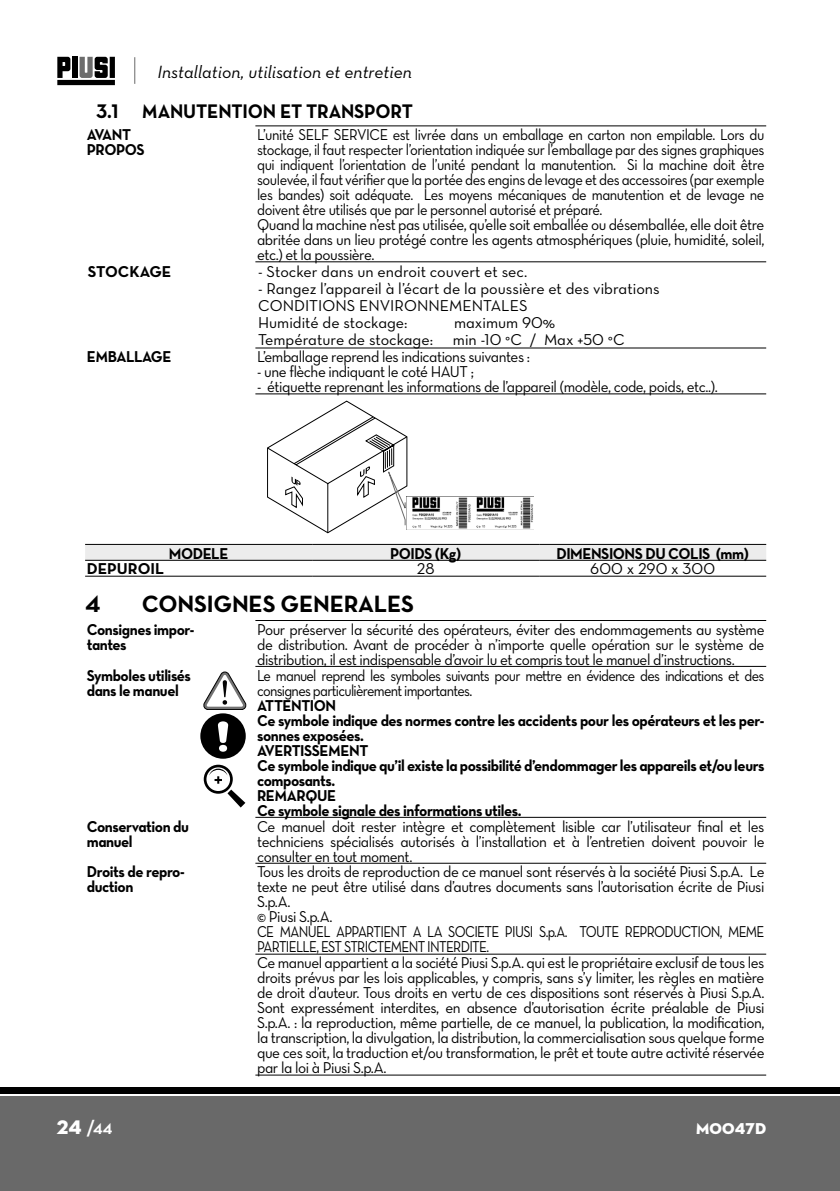
<style>
.page{position:relative;width:840px;height:1191px;background:#fff}
.page>*{position:absolute;margin:0;border:0;box-sizing:border-box;transform-origin:0 0}
.FR-TITOLI{font:24px "Neutraface Text Bold Alt";letter-spacing:-.01em;color:#000}
.FR-SOTTOTITOLI{font:20px "Neutraface Text Bold Alt";letter-spacing:-.01em;color:#000;scale:.95 1}
.t1{font:700 20px "Neutraface Display";color:#fff}
.t2{font:18px "Neutraface Text Book Italic Alt";color:#000}
.FR-TESTO_NORMALE{font:16px/15px "Neutraface Text Book Alt";letter-spacing:-.03em;color:#000;text-align:justify;scale:.95 1}
.FR-TESTO_NORMALE-2{font:16px/15px "Neutraface Text Book Alt";letter-spacing:-.03em;color:#000;text-align:justify;scale:.91 1}
.FR-NOTE_DI_ATTENZION{font:16px/15px "Neutraface Text Bold Alt";letter-spacing:-.03em;color:#000;scale:.95 1}
.IT_-_TESTO_NORMALE{font:16px "Neutraface Text Book Alt";color:#000}
.FR-TESTO_NORMALE-3{font:16px/15px "Neutraface Text Book Alt";letter-spacing:-.05em;color:#000;scale:.9 1}
.FR-TESTO_NORMALE-4{font:16px/15px "Neutraface Text Book Alt";letter-spacing:-.05em;color:#000;scale:.85 1}
.FR-NOTE_DI_ATTENZION-2{font:700 16px "Neutraface Text";letter-spacing:-.03em;color:#000;scale:.95 1}
.IT_-_TESTO_NORMALE-2{font:16px "Neutraface Text Bold Alt";color:#000}
.IT_-_NOTE_ATTENZIONE{font:700 16px "Neutraface Text";color:#000}
.t3{font:16px "Neutraface Display Titling";letter-spacing:.01em;color:#fff}
.s1{font-family:"Neutraface Display Titling";font-weight:400}
</style>
<div class="page">
<div style="left:0;top:1096px;width:839px;height:95px;background:#696969"></div>
<div style="left:0;top:1087px;width:839px;height:6px;background:#000"></div>
<svg style="left:134px;top:57px;width:1px;height:27px"></svg>
<svg style="left:57px;top:57px;width:58px;height:28px"></svg>
<div style="left:72px;top:57px;width:6px;height:21px;background:#000"></div>
<hr style="left:255px;top:261px;width:510px;height:1px;background:#000">
<hr style="left:255px;top:348px;width:510px;height:1px;background:#000">
<hr style="left:255px;top:126px;width:510px;height:1px;background:#000">
<hr style="left:255px;top:393px;width:510px;height:1px;background:#000">
<img style="left:412px;top:497px;width:121px;height:32px">
<svg style="left:267px;top:400px;width:140px;height:133px"></svg>
<div style="left:85px;top:545px;width:680px;height:15px;background:#ececec"></div>
<hr style="left:85px;top:560px;width:227px;height:1px;background:#000">
<hr style="left:312px;top:560px;width:227px;height:1px;background:#000">
<hr style="left:539px;top:560px;width:226px;height:1px;background:#000">
<hr style="left:85px;top:576px;width:227px;height:1px;background:#000">
<hr style="left:312px;top:576px;width:227px;height:1px;background:#000">
<hr style="left:539px;top:576px;width:226px;height:1px;background:#000">
<hr style="left:85px;top:544px;width:227px;height:1px;background:#000">
<hr style="left:312px;top:544px;width:227px;height:1px;background:#000">
<hr style="left:539px;top:544px;width:226px;height:1px;background:#000">
<hr style="left:255px;top:620px;width:510px;height:1px;background:#000">
<hr style="left:255px;top:863px;width:510px;height:1px;background:#000">
<hr style="left:255px;top:953px;width:510px;height:1px;background:#000">
<hr style="left:255px;top:1074px;width:510px;height:1px;background:#000">
<hr style="left:255px;top:666px;width:510px;height:1px;background:#000">
<hr style="left:255px;top:817px;width:510px;height:1px;background:#000">
<div style="left:200px;top:713px;width:45px;height:45px;background:#000;border-radius:50%"></div>
<svg style="left:218px;top:721px;width:10px;height:30px"></svg>
<svg style="left:204px;top:764px;width:41px;height:43px"></svg>
<svg style="left:203px;top:671px;width:43px;height:38px"></svg>
<p class="t2" style="left:157px;top:60px;width:255px">Installation, utilisation et entretien</p>
<p class="FR-SOTTOTITOLI" style="left:96px;top:98px;width:334px">3.1 MANUTENTION ET TRANSPORT</p>
<p class="FR-NOTE_DI_ATTENZION" style="left:87px;top:127px;width:48px">AVANT</p>
<p class="FR-NOTE_DI_ATTENZION" style="left:87px;top:142px;width:62px">PROPOS</p>
<p class="FR-TESTO_NORMALE-2" style="left:257px;top:127px;width:558px">L’unité SELF SERVICE est livrée dans un emballage en carton non empilable. Lors du stockage, il faut respecter l’orientation indiquée sur l’emballage par des signes graphiques qui indiquent l’orientation de l’unité pendant la manutention. Si la machine doit être soulevée, il faut vérifier que la portée des engins de levage et des accessoires (par exemple les bandes) soit adéquate. Les moyens mécaniques de manutention et de levage ne doivent être utilisés que par le personnel autorisé et préparé.</p>
<p class="FR-TESTO_NORMALE" style="left:257px;top:217px;width:535px">Quand la machine n’est pas utilisée, qu’elle soit emballée ou désemballée, elle doit être abritée dans un lieu protégé contre les agents atmosphériques (pluie, humidité, soleil, etc.) et la poussière.</p>
<p class="IT_-_TESTO_NORMALE-2" style="left:88px;top:261px;width:85px">STOCKAGE</p>
<p class="IT_-_TESTO_NORMALE" style="left:258px;top:262px;width:270px">- Stocker dans un endroit couvert et sec.</p>
<p class="IT_-_TESTO_NORMALE" style="left:258px;top:279px;width:403px">- Rangez l’appareil à l’écart de la poussière et des vibrations</p>
<p class="IT_-_TESTO_NORMALE" style="left:258px;top:296px;width:271px">CONDITIONS ENVIRONNEMENTALES</p>
<p class="IT_-_TESTO_NORMALE" style="left:258px;top:313px;width:151px">Humidité de stockage:</p>
<p class="IT_-_TESTO_NORMALE" style="left:454px;top:313px;width:103px">maximum 90%</p>
<p class="IT_-_TESTO_NORMALE" style="left:258px;top:330px;width:367px">Température de stockage: min -10 °C / Max +50 °C</p>
<p class="FR-NOTE_DI_ATTENZION" style="left:87px;top:349px;width:90px">EMBALLAGE</p>
<p class="FR-TESTO_NORMALE" style="left:257px;top:349px;width:289px">L’emballage reprend les indications suivantes :</p>
<p class="FR-TESTO_NORMALE" style="left:257px;top:364px;width:230px">- une flèche indiquant le coté HAUT ;</p>
<p class="FR-TESTO_NORMALE" style="left:257px;top:379px;width:486px">- étiquette reprenant les informations de l’appareil (modèle, code, poids, etc..).</p>
<p class="FR-NOTE_DI_ATTENZION-2" style="left:169px;top:543px;width:64px">MODELE</p>
<p class="FR-NOTE_DI_ATTENZION-2" style="left:390px;top:543px;width:76px">POIDS (Kg)</p>
<p class="FR-NOTE_DI_ATTENZION-2" style="left:556px;top:543px;width:204px">DIMENSIONS DU COLIS (mm)</p>
<p class="IT_-_NOTE_ATTENZIONE" style="left:87px;top:559px;width:79px">DEPUROIL</p>
<p class="IT_-_TESTO_NORMALE" style="left:416px;top:559px;width:19px">28</p>
<p class="IT_-_TESTO_NORMALE" style="left:590px;top:559px;width:126px">600 x 290 x 300</p>
<p class="FR-TITOLI" style="left:85px;top:588px;width:17px">4</p>
<p class="FR-TITOLI" style="left:142px;top:588px;width:273px">CONSIGNES GENERALES</p>
<p class="FR-NOTE_DI_ATTENZION" style="left:87px;top:621px;width:115px">Consignes impor&shy;tantes</p>
<p class="FR-TESTO_NORMALE" style="left:257px;top:621px;width:535px">Pour préserver la sécurité des opérateurs, éviter des endommagements au système de distribution. Avant de procéder à n’importe quelle opération sur le système de distribution, il est indispensable d’avoir lu et compris tout le manuel d’instructions.</p>
<p class="FR-NOTE_DI_ATTENZION" style="left:87px;top:667px;width:111px">Symboles utilisés dans le manuel</p>
<p class="FR-TESTO_NORMALE-3" style="left:257px;top:667px;width:565px">Le manuel reprend les symboles suivants pour mettre en évidence des indications et des consignes particulièrement importantes.</p>
<p class="FR-NOTE_DI_ATTENZION" style="left:257px;top:697px;width:85px">ATTENTION</p>
<p class="FR-NOTE_DI_ATTENZION" style="left:257px;top:712px;width:535px">Ce symbole indique des normes contre les accidents pour les opérateurs et les per&shy;sonnes exposées.</p>
<p class="FR-NOTE_DI_ATTENZION" style="left:257px;top:742px;width:119px">AVERTISSEMENT</p>
<p class="FR-NOTE_DI_ATTENZION" style="left:257px;top:757px;width:535px">Ce symbole indique qu’il existe la possibilité d’endommager les appareils et/ou leurs composants.</p>
<p class="FR-NOTE_DI_ATTENZION" style="left:257px;top:787px;width:85px">REMARQUE</p>
<p class="FR-NOTE_DI_ATTENZION" style="left:257px;top:802px;width:280px">Ce symbole signale des informations utiles.</p>
<p class="FR-NOTE_DI_ATTENZION" style="left:87px;top:818px;width:109px">Conservation du manuel</p>
<p class="FR-TESTO_NORMALE" style="left:257px;top:818px;width:535px">Ce manuel doit rester intègre et complètement lisible car l’utilisateur final et les techniciens spécialisés autorisés à l’installation et à l’entretien doivent pouvoir le consulter en tout moment.</p>
<p class="FR-NOTE_DI_ATTENZION" style="left:87px;top:864px;width:104px">Droits de repro&shy;duction</p>
<p class="FR-TESTO_NORMALE" style="left:257px;top:864px;width:535px">Tous les droits de reproduction de ce manuel sont réservés à la société Piusi S.p.A. Le texte ne peut être utilisé dans d’autres documents sans l’autorisation écrite de Piusi S.p.A.</p>
<p class="FR-TESTO_NORMALE" style="left:257px;top:909px;width:81px">© Piusi S.p.A.</p>
<p class="FR-TESTO_NORMALE-4" style="left:257px;top:924px;width:598px">CE MANUEL APPARTIENT A LA SOCIETE PIUSI S.p.A. TOUTE REPRODUCTION, MEME<br>PARTIELLE, EST STRICTEMENT INTERDITE.</p>
<p class="FR-TESTO_NORMALE" style="left:257px;top:955px;width:535px">Ce manuel appartient a la société Piusi S.p.A. qui est le propriétaire exclusif de tous les droits prévus par les lois applicables, y compris, sans s’y limiter, les règles en matière de droit d’auteur. Tous droits en vertu de ces dispositions sont réservés à Piusi S.p.A.<br>Sont expressément interdites, en absence d’autorisation écrite préalable de Piusi S.p.A. : la reproduction, même partielle, de ce manuel, la publication, la modification, la transcription, la divulgation, la distribution, la commercialisation sous quelque forme que ces soit, la traduction et/ou transformation, le prêt et toute autre activité réservée par la loi à Piusi S.p.A.</p>
<p class="t1" style="left:57px;top:1116px;width:57px"><span class="s1">24</span> /44</p>
<p class="t3" style="left:695px;top:1118px;width:71px">M0047D</p>
</div>
